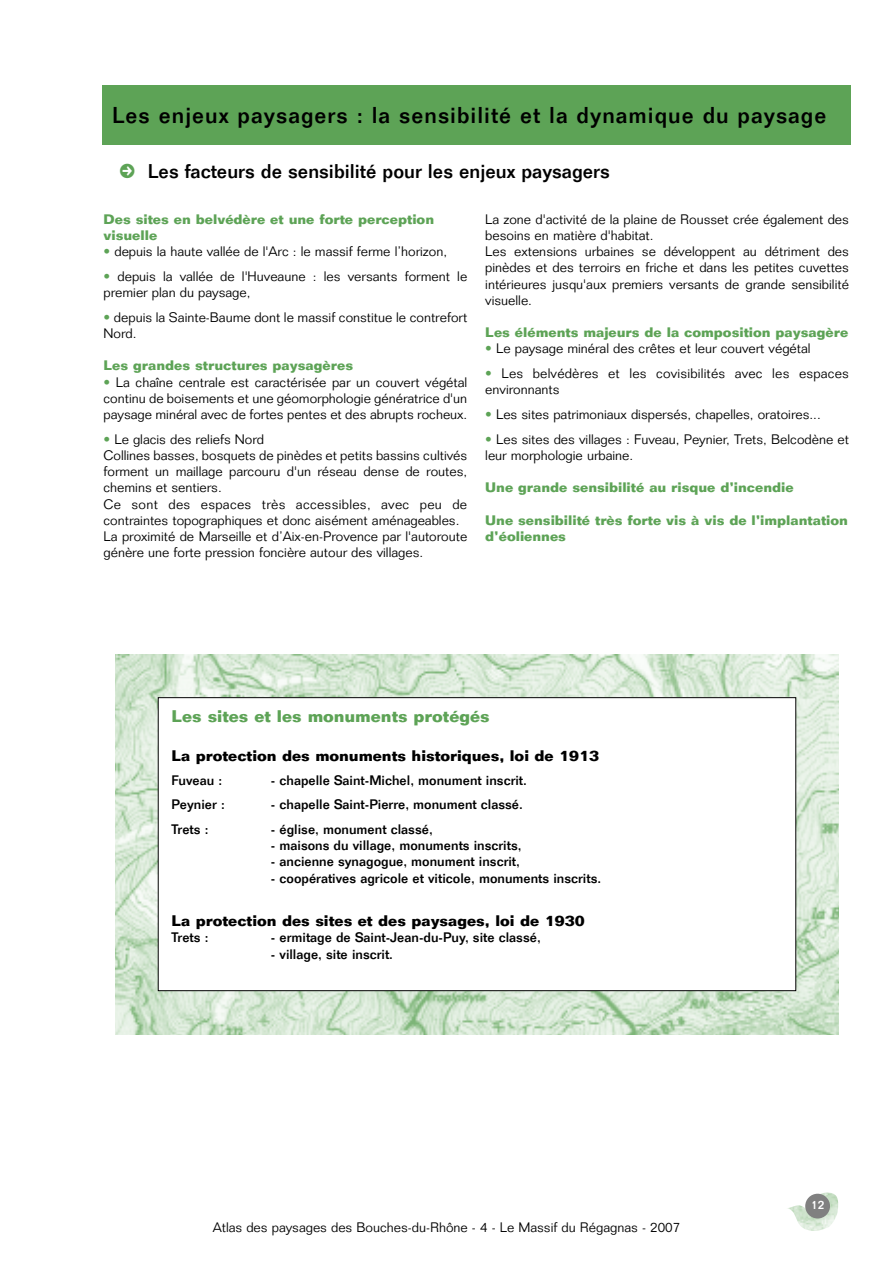
<style>
.page{position:relative;width:893px;height:1263px;background:#fff}
.page>*{position:absolute;margin:0;border:0;box-sizing:border-box;transform-origin:0 0}
.t1{font:500 22.5px "Folio";letter-spacing:.045em;color:#000}
.t2{font:500 19.5px "Folio";color:#000}
.t3{font:18px "Mini Pics Directional RA";color:#5da356}
.t4{font:700 16.5px "Folio";color:#5da356}
.t5{font:700 15px "Folio";color:#000}
.t6{font:300 13.5px/16.2px "Folio";color:#000}
.t7{font:500 13.5px "Folio";color:#000}
.t8{font:700 13.5px/16.2px "Folio";color:#5da356}
.t9{font:500 12px "Folio";color:#fff}
.s1{color:#5da356}
</style>
<div class="page">
<img style="left:788px;top:1192px;width:51px;height:39px">
<div style="left:805px;top:1194px;width:25px;height:24px;background:#808080;border-radius:50%"></div>
<div style="left:102px;top:85px;width:748px;height:60px;background:#5da356"></div>
<img style="left:116px;top:655px;width:722px;height:379px">
<div style="left:158px;top:698px;width:638px;height:293px;background:#fff"></div>
<h1 class="t1" style="left:112px;top:107px;width:716px">Les enjeux paysagers : la sensibilité et la dynamique du paysage</h1>
<h3 class="t3" style="left:137px;top:163px;width:17px;rotate:90deg">,</h3>
<h2 class="t2" style="left:148px;top:164px;width:464px">Les facteurs de sensibilité pour les enjeux paysagers</h2>
<p class="t8" style="left:104px;top:212px;width:332px">Des sites en belvédère et une forte perception visuelle</p>
<p class="t6" style="left:104px;top:245px;width:345px"><span class="s1">•</span> depuis la haute vallée de l'Arc : le massif ferme l’horizon,</p>
<p class="t6" style="left:104px;top:270px;width:365px"><span class="s1">•</span> depuis la vallée de l'Huveaune : les versants forment le premier plan du paysage,</p>
<p class="t6" style="left:104px;top:311px;width:365px"><span class="s1">•</span> depuis la Sainte-Baume dont le massif constitue le contrefort<br>Nord.</p>
<p class="t8" style="left:104px;top:359px;width:251px">Les grandes structures paysagères</p>
<p class="t6" style="left:104px;top:375px;width:365px;text-align:justify"><span class="s1">•</span> La chaîne centrale est caractérisée par un couvert végétal continu de boisements et une géomorphologie génératrice d'un paysage minéral avec de fortes pentes et des abrupts rocheux.</p>
<p class="t6" style="left:104px;top:432px;width:365px"><span class="s1">•</span> Le glacis des reliefs Nord<br>Collines basses, bosquets de pinèdes et petits bassins cultivés forment un maillage parcouru d'un réseau dense de routes, chemins et sentiers.<br>Ce sont des espaces très accessibles, avec peu de contraintes topographiques et donc aisément aménageables.<br>La proximité de Marseille et d’Aix-en-Provence par l'autoroute génère une forte pression foncière autour des villages.</p>
<p class="t6" style="left:485px;top:213px;width:365px">La zone d'activité de la plaine de Rousset crée également des besoins en matière d'habitat.<br>Les extensions urbaines se développent au détriment des pinèdes et des terroirs en friche et dans les petites cuvettes intérieures jusqu'aux premiers versants de grande sensibilité visuelle.</p>
<p class="t8" style="left:485px;top:326px;width:365px">Les éléments majeurs de la composition paysagère</p>
<p class="t6" style="left:485px;top:342px;width:327px"><span class="s1">•</span> Le paysage minéral des crêtes et leur couvert végétal</p>
<p class="t6" style="left:485px;top:367px;width:365px"><span class="s1">•</span> Les belvédères et les covisibilités avec les espaces environnants</p>
<p class="t6" style="left:485px;top:408px;width:337px"><span class="s1">•</span> Les sites patrimoniaux dispersés, chapelles, oratoires...</p>
<p class="t6" style="left:485px;top:432px;width:365px"><span class="s1">•</span> Les sites des villages : Fuveau, Peynier, Trets, Belcodène et leur morphologie urbaine.</p>
<p class="t8" style="left:485px;top:481px;width:310px">Une grande sensibilité au risque d’incendie</p>
<p class="t8" style="left:485px;top:513px;width:364px">Une sensibilité très forte vis à vis de l’implantation d’éoliennes</p>
<p class="t4" style="left:171px;top:711px;width:320px">Les sites et les monuments protégés</p>
<p class="t5" style="left:171px;top:750px;width:429px">La protection des monuments historiques, loi de 1913</p>
<p class="t7" style="left:171px;top:775px;width:52px">Fuveau :</p>
<p class="t7" style="left:271px;top:775px;width:258px">- chapelle Saint-Michel, monument inscrit.</p>
<p class="t7" style="left:171px;top:800px;width:55px">Peynier :</p>
<p class="t7" style="left:271px;top:800px;width:254px">- chapelle Saint-Pierre, monument classé.</p>
<p class="t7" style="left:171px;top:824px;width:39px">Trets :</p>
<p class="t7" style="left:271px;top:824px;width:163px">- église, monument classé,</p>
<p class="t7" style="left:271px;top:840px;width:252px">- maisons du village, monuments inscrits,</p>
<p class="t7" style="left:271px;top:857px;width:251px">- ancienne synagogue, monument inscrit,</p>
<p class="t7" style="left:271px;top:873px;width:332px">- coopératives agricole et viticole, monuments inscrits.</p>
<p class="t5" style="left:171px;top:915px;width:415px">La protection des sites et des paysages, loi de 1930</p>
<p class="t7" style="left:171px;top:933px;width:39px">Trets :</p>
<p class="t7" style="left:271px;top:933px;width:271px">- ermitage de Saint-Jean-du-Puy, site classé,</p>
<p class="t7" style="left:271px;top:949px;width:124px">- village, site inscrit.</p>
<p class="t6" style="left:213px;top:1220px;width:469px">Atlas des paysages des Bouches-du-Rhône - 4 - Le Massif du Régagnas - 2007</p>
<p class="t9" style="left:811px;top:1201px;width:15px">12</p>
</div>
